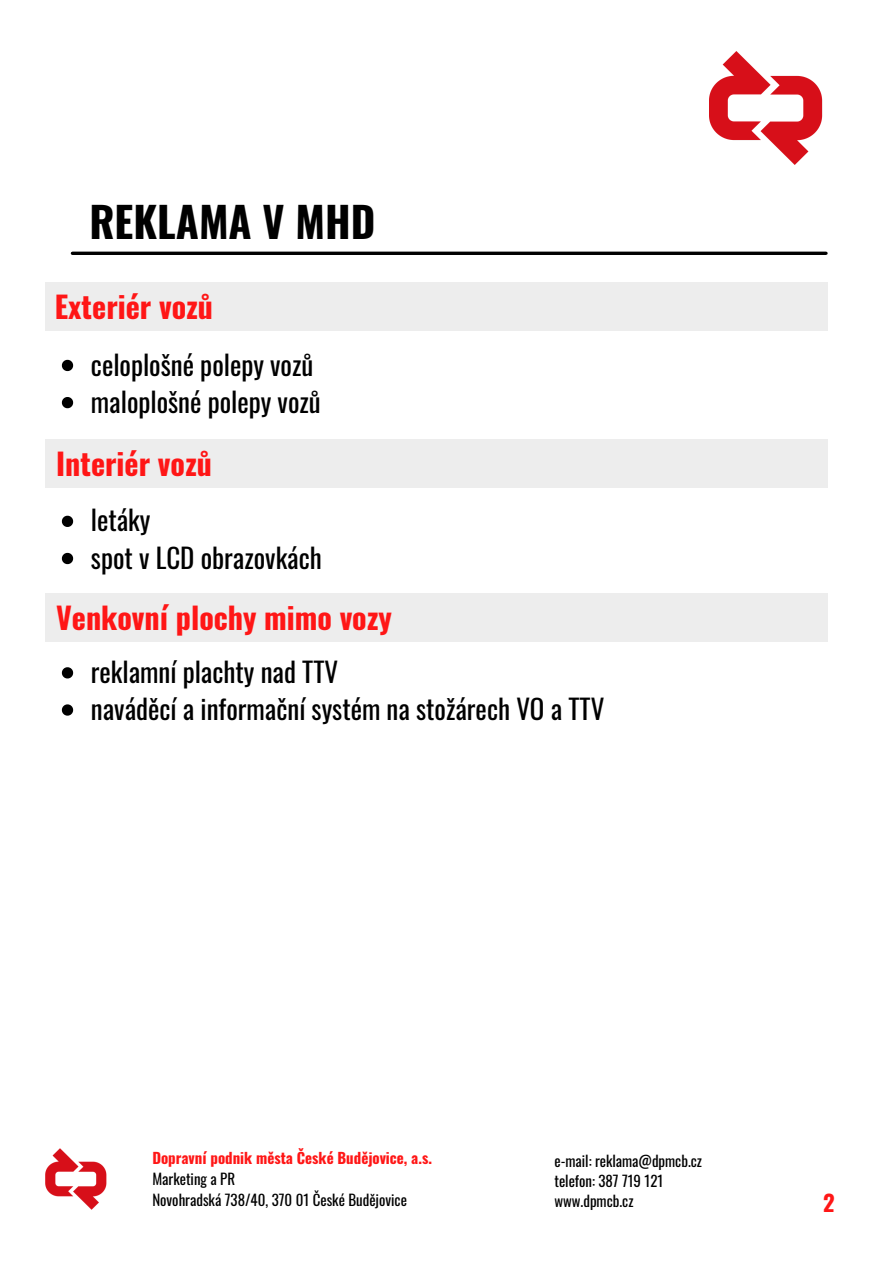
<style>
.page{position:relative;width:894px;height:1264px;background:#fff}
.page>*{position:absolute;margin:0;border:0;box-sizing:border-box;transform-origin:0 0}
.t1{font:700 42px "Oswald";color:#000}
.t2{font:700 30px "Oswald";color:#ff1616}
.t3{font:27px "Oswald";color:#000}
.t4{font:700 22.5px "Oswald";color:#ff1616}
.t5{font:14.85px "Oswald";color:#000}
.t6{font:700 14.85px "Oswald";color:#ff1616}
</style>
<div class="page">
<img style="left:709px;top:51px;width:114px;height:114px">
<div style="left:45px;top:282px;width:782px;height:48px;background:#ededed"></div>
<div style="left:45px;top:439px;width:782px;height:49px;background:#ededed"></div>
<div style="left:45px;top:593px;width:782px;height:48px;background:#ededed"></div>
<svg style="left:72px;top:251px;width:753px;height:4px;background:#272727"></svg>
<svg style="left:62px;top:360px;width:11px;height:11px"></svg>
<svg style="left:62px;top:397px;width:11px;height:11px"></svg>
<svg style="left:62px;top:515px;width:11px;height:12px"></svg>
<svg style="left:62px;top:553px;width:11px;height:11px"></svg>
<svg style="left:62px;top:667px;width:11px;height:11px"></svg>
<svg style="left:62px;top:704px;width:11px;height:11px"></svg>
<img style="left:45px;top:1148px;width:62px;height:62px">
<p class="t1" style="left:89px;top:189px;width:287px">REKLAMA V MHD</p>
<p class="t2" style="left:55px;top:283px;width:160px">Exteriér vozů</p>
<p class="t3" style="left:91px;top:343px;width:224px">celoplošné polepy vozů</p>
<h2 class="t3" style="left:91px;top:380px;width:231px">maloplošné polepy vozů</h2>
<h2 class="t2" style="left:56px;top:440px;width:157px">Interiér vozů</h2>
<p class="t3" style="left:91px;top:499px;width:61px">letáky</p>
<p class="t3" style="left:91px;top:536px;width:232px">spot v LCD obrazovkách</p>
<p class="t2" style="left:56px;top:594px;width:337px">Venkovní plochy mimo vozy</p>
<h2 class="t3" style="left:91px;top:650px;width:249px">reklamní plachty nad TTV</h2>
<p class="t3" style="left:91px;top:688px;width:515px">naváděcí a informační systém na stožárech VO a TTV</p>
<p class="t6" style="left:152px;top:1146px;width:281px">Dopravní podnik města České Budějovice, a.s.</p>
<p class="t5" style="left:152px;top:1167px;width:84px">Marketing a PR</p>
<p class="t5" style="left:152px;top:1187px;width:256px">Novohradská 738/40, 370 01 České Budějovice</p>
<p class="t5" style="left:554px;top:1148px;width:149px">e-mail: reklama@dpmcb.cz</p>
<p class="t5" style="left:554px;top:1168px;width:110px">telefon: 387 719 121</p>
<p class="t5" style="left:554px;top:1189px;width:81px">www.dpmcb.cz</p>
<h1 class="t4" style="left:823px;top:1184px;width:13px">2</h1>
</div>
